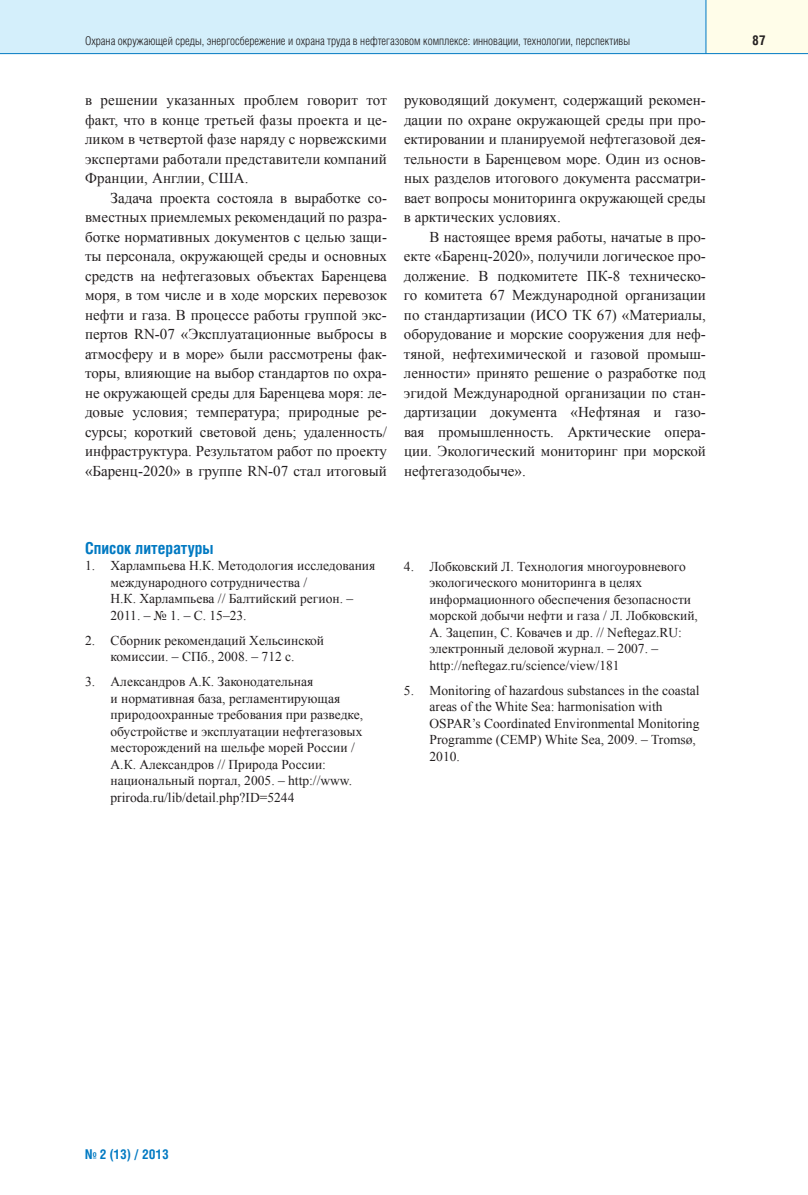
<style>
.page{position:relative;width:808px;height:1195px;background:#fff}
.page>*{position:absolute;margin:0;border:0;box-sizing:border-box;transform-origin:0 0}
.t1{font:700 16.5px "Helios Cond";color:#0079c2}
.t2{font:15px/19.5px "Times New Roman";color:#231f20;text-align:justify}
.t3{font:13.5px/16.5px "Times New Roman";color:#231f20}
.t4{font:700 13.5px "Helios Cond";color:#0079c2}
.t5{font:700 13.5px "Helios Cond";color:#231f20}
.t6{font:300 12px "Helios Cond";color:#231f20}
</style>
<div class="page">
<div style="left:0;top:0;width:706px;height:53px;background:#d4effb"></div>
<div style="left:706px;top:0;width:102px;height:53px;background:#fffde9"></div>
<hr style="left:0;top:53px;width:808px;height:1px;background:#0079c2">
<hr style="left:705px;top:0;width:1px;height:54px;background:#0079c2">
<p class="t6" style="left:85px;top:36px;width:546px">Охрана окружающей среды, энергосбережение и охрана труда в нефтегазовом комплексе: инновации, технологии, перспективы</p>
<p class="t5" style="left:752px;top:35px;width:15px">87</p>
<p class="t2" style="left:85px;top:90px;width:303px">в решении указанных проблем говорит тот факт, что в конце третьей фазы проекта и це&shy;ликом в четвертой фазе наряду с норвежскими экспертами работали представители компаний Франции, Англии, США.</p>
<p class="t2" style="left:85px;top:188px;width:303px;text-indent:26px">Задача проекта состояла в выработке со&shy;вместных приемлемых рекомендаций по разра&shy;ботке нормативных документов с целью защи&shy;ты персонала, окружающей среды и основных средств на нефтегазовых объектах Баренцева моря, в том числе и в ходе морских перевозок нефти и газа. В процессе работы группой экс&shy;пертов RN-07 «Эксплуатационные выбросы в атмосферу и в море» были рассмотрены фак&shy;торы, влияющие на выбор стандартов по охра&shy;не окружающей среды для Баренцева моря: ле&shy;довые условия; температура; природные ре&shy;сурсы; короткий световой день; удаленность/ инфраструктура. Результатом работ по проекту «Баренц-2020» в группе RN-07 стал итоговый</p>
<p class="t2" style="left:404px;top:90px;width:303px">руководящий документ, содержащий рекомен&shy;дации по охране окружающей среды при про&shy;ектировании и планируемой нефтегазовой дея&shy;тельности в Баренцевом море. Один из основ&shy;ных разделов итогового документа рассматри&shy;вает вопросы мониторинга окружающей среды в арктических условиях.</p>
<p class="t2" style="left:404px;top:227px;width:303px;text-indent:26px">В настоящее время работы, начатые в про&shy;екте «Баренц-2020», получили логическое про&shy;должение. В подкомитете ПК-8 техническо&shy;го комитета 67 Международной организации по стандартизации (ИСО ТК 67) «Материалы, оборудование и морские сооружения для неф&shy;тяной, нефтехимической и газовой промыш&shy;ленности» принято решение о разработке под эгидой Международной организации по стан&shy;дартизации документа «Нефтяная и газо&shy;вая промышленность. Арктические опера&shy;ции. Экологический мониторинг при морской нефтегазодобыче».</p>
<p class="t1" style="left:85px;top:542px;width:130px">Список литературы</p>
<p class="t3" style="left:111px;top:557px;width:266px;text-indent:-26px">1. Харлампьева Н.К. Методология исследования международного сотрудничества /<br>Н.К. Харлампьева // Балтийский регион. – 2011. – № 1. – С. 15–23.</p>
<p class="t3" style="left:85px;top:632px;width:241px;text-align:center">2. Сборник рекомендаций Хельсинской комиссии. – СПб., 2008. – 712 с.</p>
<p class="t3" style="left:111px;top:673px;width:254px;text-indent:-26px">3. Александров А.К. Законодательная<br>и нормативная база, регламентирующая природоохранные требования при разведке, обустройстве и эксплуатации нефтегазовых месторождений на шельфе морей России / А.К. Александров // Природа России: национальный портал, 2005. – http://www. priroda.ru/lib/detail.php?ID=5244</p>
<p class="t3" style="left:429px;top:558px;width:270px;text-indent:-26px">4. Лобковский Л. Технология многоуровневого экологического мониторинга в целях информационного обеспечения безопасности морской добычи нефти и газа / Л. Лобковский, А. Зацепин, С. Ковачев и др. // Neftegaz.RU: электронный деловой журнал. – 2007. – http://neftegaz.ru/science/view/181</p>
<p class="t3" style="left:429px;top:682px;width:271px;text-indent:-26px">5. Monitoring of hazardous substances in the coastal areas of the White Sea: harmonisation with OSPAR’s Coordinated Environmental Monitoring Programme (CEMP) White Sea, 2009. – Tromsø, 2010.</p>
<p class="t4" style="left:85px;top:1149px;width:85px">№ 2 (13) / 2013</p>
</div>
